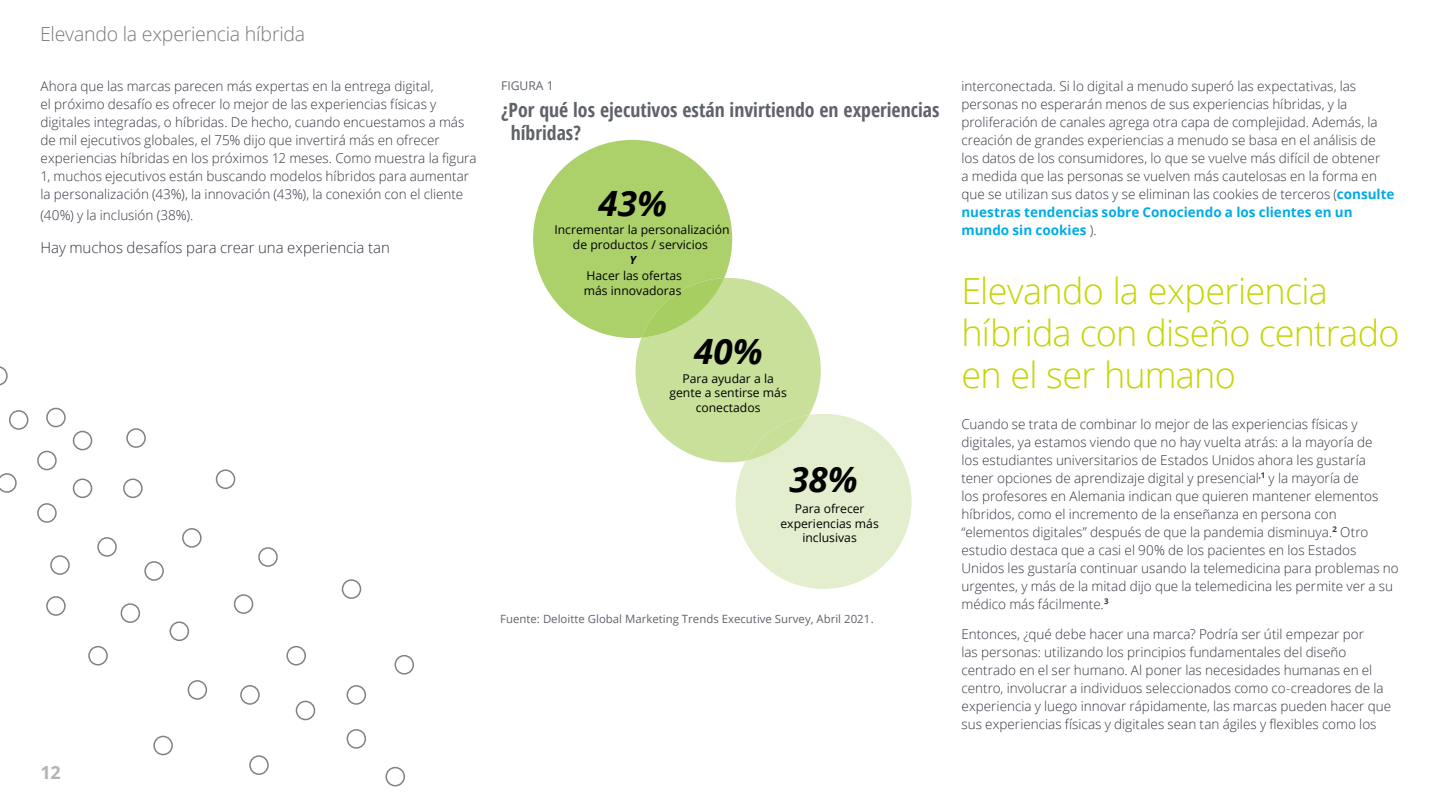
<style>
.page{position:relative;width:1440px;height:810px;background:#fff}
.page>*{position:absolute;margin:0;border:0;box-sizing:border-box;transform-origin:0 0}
.Heading_style1{font:300 36px/42px "Open Sans";letter-spacing:-.02em;color:#c4d600}
.t1{font:italic 700 34.8px "Open Sans";color:#000}
.t2{font:700 19.65px/22.8px "Open Sans Condensed";color:#5f6369}
.Subhead_B__12_18pt{font:300 19.5px "Open Sans";letter-spacing:-.015em;color:#75787b}
.t3{font:700 18px "Open Sans";color:#b3b3b3}
.main_body_text{font:300 15px "Open Sans";letter-spacing:-.005em;color:#323640}
.main_body_text-2{font:300 13.5px/18px "Open Sans";color:#323640}
.t4{font:12.15px/14.5px "Open Sans";color:#000;text-align:center}
.t5{font:12.15px "Open Sans";color:#5f6369}
.t6{font:11.4px "Open Sans";color:#5f6369}
.t7{font:italic 700 11.1px "Open Sans";color:#000}
.s1{font-weight:700;color:#00abe7}
</style>
<div class="page">
<svg style="left:0;top:366px;width:414px;height:421px"></svg>
<svg style="left:533px;top:140px;width:379px;height:449px"></svg>
<p class="Subhead_B__12_18pt" style="left:40px;top:21px;width:266px">Elevando la experiencia híbrida</p>
<p class="main_body_text-2" style="left:40px;top:77px;width:438px">Ahora que las marcas parecen más expertas en la entrega digital,<br>el próximo desafío es ofrecer lo mejor de las experiencias físicas y digitales integradas, o híbridas. De hecho, cuando encuestamos a más de mil ejecutivos globales, el 75% dijo que invertirá más en ofrecer experiencias híbridas en los próximos 12 meses. Como muestra la figura 1, muchos ejecutivos están buscando modelos híbridos para aumentar la personalización (43%), la innovación (43%), la conexión con el cliente</p>
<p class="main_body_text-2" style="left:40px;top:206px;width:154px">(40%) y la inclusión (38%).</p>
<p class="main_body_text" style="left:40px;top:238px;width:351px">Hay muchos desafíos para crear una experiencia tan</p>
<h3 class="t3" style="left:40px;top:760px;width:22px">12</h3>
<p class="t5" style="left:501px;top:77px;width:54px">FIGURA 1</p>
<h3 class="t2" style="left:511px;top:98px;width:430px;text-indent:-10px">¿Por qué los ejecutivos están invirtiendo en experiencias híbridas?</h3>
<h2 class="t1" style="left:599px;top:179px;width:70px">43%</h2>
<p class="t4" style="left:554px;top:222px;width:177px">Incrementar la personalización de productos / servicios</p>
<p class="t4" style="left:584px;top:268px;width:100px;text-align:left">Hacer las ofertas más innovadoras</p>
<p class="t7" style="left:630px;top:252px;width:8px">Y</p>
<h2 class="t1" style="left:694px;top:327px;width:70px">40%</h2>
<p class="t4" style="left:669px;top:371px;width:119px">Para ayudar a la gente a sentirse más conectados</p>
<h2 class="t1" style="left:789px;top:455px;width:70px">38%</h2>
<p class="t4" style="left:780px;top:501px;width:100px">Para ofrecer experiencias más inclusivas</p>
<p class="t6" style="left:500px;top:611px;width:375px">Fuente: Deloitte Global Marketing Trends Executive Survey, Abril 2021.</p>
<p class="main_body_text-2" style="left:962px;top:77px;width:435px">interconectada. Si lo digital a menudo superó las expectativas, las personas no esperarán menos de sus experiencias híbridas, y la proliferación de canales agrega otra capa de complejidad. Además, la creación de grandes experiencias a menudo se basa en el análisis de los datos de los consumidores, lo que se vuelve más difícil de obtener<br>a medida que las personas se vuelven más cautelosas en la forma en que se utilizan sus datos y se eliminan las cookies de terceros (<span class="s1">consulte nuestras tendencias sobre Conociendo a los clientes en un mundo sin cookies</span> ).</p>
<p class="Heading_style1" style="left:962px;top:269px;width:440px">Elevando la experiencia híbrida con diseño centrado en el ser humano</p>
<p class="main_body_text-2" style="left:962px;top:415px;width:439px">Cuando se trata de combinar lo mejor de las experiencias físicas y digitales, ya estamos viendo que no hay vuelta atrás: a la mayoría de<br>los estudiantes universitarios de Estados Unidos ahora les gustaría tener opciones de aprendizaje digital y presencial<sup>,1</sup> y la mayoría de<br>los profesores en Alemania indican que quieren mantener elementos híbridos, como el incremento de la enseñanza en persona con “elementos digitales” después de que la pandemia disminuya.<sup>2</sup> Otro estudio destaca que a casi el 90% de los pacientes en los Estados Unidos les gustaría continuar usando la telemedicina para problemas no urgentes, y más de la mitad dijo que la telemedicina les permite ver a su médico más fácilmente.<sup>3</sup></p>
<p class="main_body_text-2" style="left:962px;top:625px;width:431px">Entonces, ¿qué debe hacer una marca? Podría ser útil empezar por<br>las personas: utilizando los principios fundamentales del diseño centrado en el ser humano. Al poner las necesidades humanas en el centro, involucrar a individuos seleccionados como co-creadores de la experiencia y luego innovar rápidamente, las marcas pueden hacer que sus experiencias físicas y digitales sean tan ágiles y flexibles como los</p>
</div>
